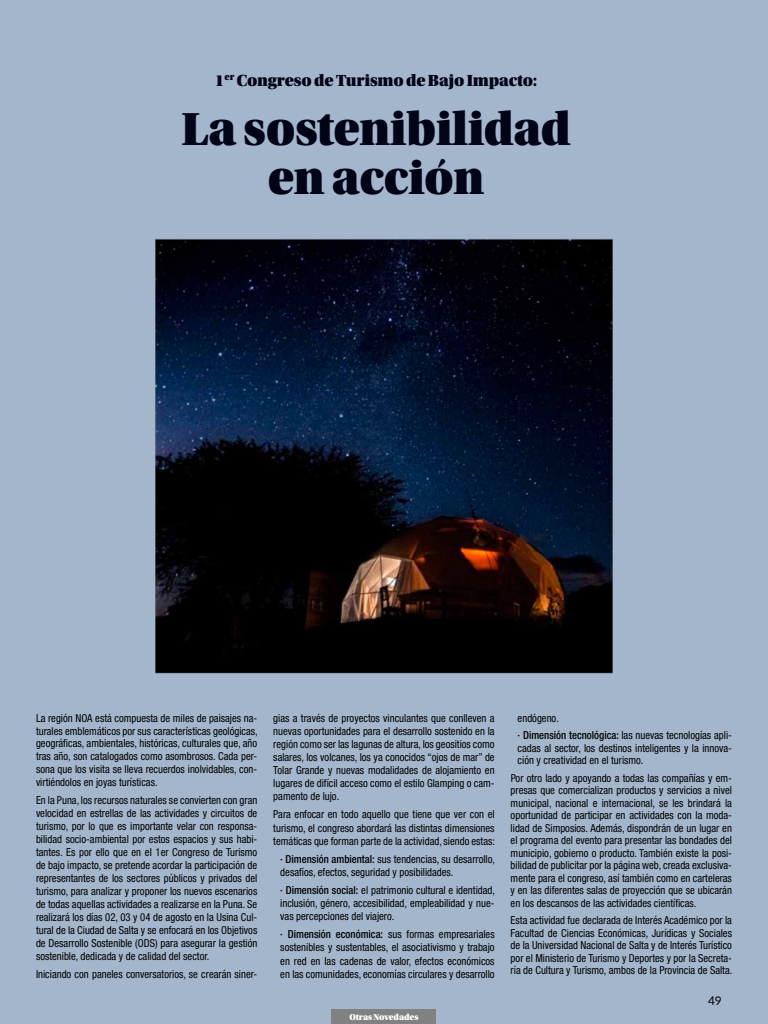
<style>
.page{position:relative;width:768px;height:1024px;background:#a3b6cb}
.page>*{position:absolute;margin:0;border:0;box-sizing:border-box;transform-origin:0 0}
.t1{font:49px/49px "Utopia Std Black Headline";letter-spacing:-.01em;color:#010417;text-align:center}
.t2{font:17px "Utopia Std Black Headline";letter-spacing:-.01em;color:#010417}
.t3{font:12px "Lato";color:#000}
.t4{font:condensed 11px/13px "Helvetica Neue LT Std";color:#000;text-align:justify}
.t5{font:9px "Utopia Std Black Headline";letter-spacing:-.01em;color:#fff}
.s1{font-weight:500}
</style>
<div class="page">
<img style="left:155px;top:239px;width:458px;height:435px">
<div style="left:332px;top:1010px;width:104px;height:14px;background:#818181"></div>
<h2 class="t2" style="left:215px;top:71px;width:324px">1<sup>er</sup> Congreso de Turismo de Bajo Impacto:</h2>
<h1 class="t1" style="left:181px;top:105px;width:391px">La sostenibilidad en acción</h1>
<p class="t4" style="left:36px;top:711px;width:223px">La región NOA está compuesta de miles de paisajes na&shy;turales emblemáticos por sus características geológicas, geográficas, ambientales, históricas, culturales que, año tras año, son catalogados como asombrosos. Cada per&shy;sona que los visita se lleva recuerdos inolvidables, con&shy;virtiéndolos en joyas turísticas.</p>
<p class="t4" style="left:36px;top:794px;width:223px">En la Puna, los recursos naturales se convierten con gran velocidad en estrellas de las actividades y circuitos de turismo, por lo que es importante velar con responsa&shy;bilidad socio-ambiental por estos espacios y sus habi&shy;tantes. Es por ello que en el 1er Congreso de Turismo de bajo impacto, se pretende acordar la participación de representantes de los sectores públicos y privados del turismo, para analizar y proponer los nuevos escenarios de todas aquellas actividades a realizarse en la Puna. Se realizará los días 02, 03 y 04 de agosto en la Usina Cul&shy;tural de la Ciudad de Salta y se enfocará en los Objetivos de Desarrollo Sostenible (ODS) para asegurar la gestión sostenible, dedicada y de calidad del sector.</p>
<p class="t4" style="left:36px;top:967px;width:223px">Iniciando con paneles conversatorios, se crearán siner-</p>
<p class="t4" style="left:273px;top:711px;width:223px">gias a través de proyectos vinculantes que conlleven a nuevas oportunidades para el desarrollo sostenido en la región como ser las lagunas de altura, los geositios como salares, los volcanes, los ya conocidos “ojos de mar” de Tolar Grande y nuevas modalidades de alojamiento en lugares de difícil acceso como el estilo Glamping o cam&shy;pamento de lujo.</p>
<p class="t4" style="left:273px;top:808px;width:223px">Para enfocar en todo aquello que tiene que ver con el turismo, el congreso abordará las distintas dimensiones temáticas que forman parte de la actividad, siendo estas:</p>
<p class="t4" style="left:280px;top:852px;width:216px"><span class="s1">· Dimensión ambiental:</span> sus tendencias, su desarrollo, desafíos, efectos, seguridad y posibilidades.</p>
<p class="t4" style="left:280px;top:884px;width:216px"><span class="s1">· Dimensión social:</span> el patrimonio cultural e identidad, inclusión, género, accesibilidad, empleabilidad y nue&shy;vas percepciones del viajero.</p>
<p class="t4" style="left:280px;top:928px;width:216px"><span class="s1">· Dimensión económica:</span> sus formas empresariales sostenibles y sustentables, el asociativismo y trabajo en red en las cadenas de valor, efectos económicos en las comunidades, economías circulares y desarrollo</p>
<p class="t5" style="left:350px;top:1013px;width:70px">Otras Novedades</p>
<p class="t4" style="left:518px;top:709px;width:216px;line-height:17.5px">endógeno.<br><span class="s1">· Dimensión tecnológica:</span> las nuevas tecnologías apli-</p>
<p class="t4" style="left:518px;top:741px;width:216px;line-height:12.5px">cadas al sector, los destinos inteligentes y la innova&shy;ción y creatividad en el turismo.</p>
<p class="t4" style="left:511px;top:771px;width:223px;line-height:12.5px">Por otro lado y apoyando a todas las compañías y em&shy;presas que comercializan productos y servicios a nivel municipal, nacional e internacional, se les brindará la oportunidad de participar en actividades con la moda&shy;lidad de Simposios. Además, dispondrán de un lugar en el programa del evento para presentar las bondades del municipio, gobierno o producto. También existe la posi&shy;bilidad de publicitar por la página web, creada exclusiva&shy;mente para el congreso, así también como en carteleras y en las diferentes salas de proyección que se ubicarán en los descansos de las actividades científicas.</p>
<p class="t4" style="left:511px;top:914px;width:223px;line-height:12.5px">Esta actividad fue declarada de Interés Académico por la Facultad de Ciencias Económicas, Jurídicas y Sociales de la Universidad Nacional de Salta y de Interés Turístico por el Ministerio de Turismo y Deportes y por la Secreta&shy;ría de Cultura y Turismo, ambos de la Provincia de Salta.</p>
<p class="t3" style="left:708px;top:992px;width:15px">49</p>
</div>
